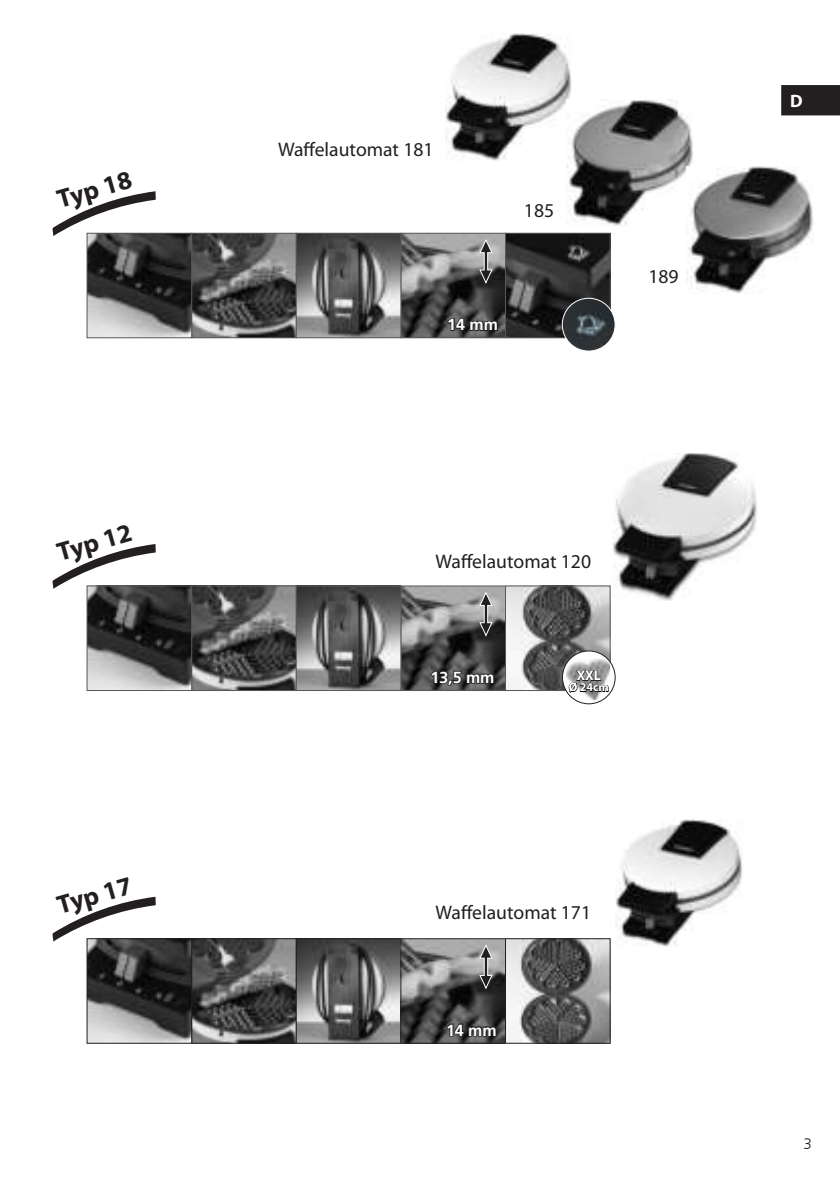
<style>
.page{position:relative;width:840px;height:1191px;background:#fff}
.page>*{position:absolute;margin:0;border:0;box-sizing:border-box;transform-origin:0 0}
.t1{font:700 26px "Myriad Pro";color:#231f20}
.t2{font:19.6px "Myriad Pro";color:#231f20}
.t3{font:700 18px "Myriad Pro";color:#fff}
.t4{font:700 16px "Frutiger LT";color:#fff}
.t5{font:300 15.2px "Frutiger LT";color:#231f20}
.t6{font:700 14px "Myriad Pro";color:#fff}
.t7{font:700 12px "Myriad Pro";color:#fff}
</style>
<div class="page">
<svg style="left:52px;top:896px;width:104px;height:45px"></svg>
<img style="left:88px;top:940px;width:520px;height:101px">
<div style="left:191px;top:938px;width:105px;height:105px;border:1px solid #231f20"></div>
<div style="left:295px;top:938px;width:106px;height:105px;border:1px solid #231f20"></div>
<div style="left:86px;top:938px;width:106px;height:105px;border:1px solid #231f20"></div>
<div style="left:400px;top:938px;width:105px;height:105px;border:1px solid #231f20"></div>
<div style="left:504px;top:938px;width:106px;height:105px;border:1px solid #231f20"></div>
<svg style="left:479px;top:944px;width:13px;height:45px"></svg>
<svg style="left:444px;top:1015px;width:53px;height:22px"></svg>
<svg style="left:52px;top:544px;width:104px;height:45px"></svg>
<img style="left:88px;top:587px;width:520px;height:102px">
<div style="left:400px;top:585px;width:105px;height:106px;border:1px solid #57585a"></div>
<div style="left:504px;top:585px;width:106px;height:106px;border:1px solid #57585a"></div>
<div style="left:191px;top:585px;width:105px;height:106px;border:1px solid #57585a"></div>
<div style="left:295px;top:585px;width:106px;height:106px;border:1px solid #57585a"></div>
<div style="left:86px;top:585px;width:106px;height:106px;border:1px solid #57585a"></div>
<svg style="left:562px;top:651px;width:52px;height:53px"></svg>
<img style="left:566px;top:659px;width:43px;height:41px">
<div style="left:562px;top:650px;width:53px;height:54px;border:1px solid #231f20;border-radius:50%"></div>
<svg style="left:568px;top:670px;width:40px;height:23px"></svg>
<svg style="left:479px;top:591px;width:13px;height:45px"></svg>
<svg style="left:429px;top:662px;width:66px;height:24px;background:#3e3d3d"></svg>
<svg style="left:52px;top:191px;width:104px;height:45px"></svg>
<img style="left:88px;top:235px;width:520px;height:101px">
<div style="left:400px;top:233px;width:105px;height:105px;border:1px solid #57585a"></div>
<div style="left:504px;top:233px;width:106px;height:105px;border:1px solid #57585a"></div>
<div style="left:191px;top:233px;width:105px;height:105px;border:1px solid #57585a"></div>
<div style="left:295px;top:233px;width:106px;height:105px;border:1px solid #57585a"></div>
<div style="left:86px;top:233px;width:106px;height:105px;border:1px solid #57585a"></div>
<img style="left:562px;top:298px;width:52px;height:53px;border-radius:26px">
<div style="left:561px;top:298px;width:54px;height:53px;border:1px solid #fff;border-radius:50%"></div>
<svg style="left:479px;top:239px;width:13px;height:45px"></svg>
<svg style="left:445px;top:309px;width:53px;height:23px"></svg>
<img style="left:615px;top:819px;width:127px;height:127px">
<img style="left:445px;top:34px;width:126px;height:127px">
<img style="left:566px;top:99px;width:127px;height:127px">
<img style="left:686px;top:167px;width:126px;height:127px">
<img style="left:612px;top:453px;width:145px;height:147px">
<div style="left:781px;top:85px;width:58px;height:30px;background:#231f20"></div>
<h1 class="t1" style="left:54px;top:186px;width:78px;rotate:-16deg">Typ 18</h1>
<h1 class="t1" style="left:54px;top:539px;width:78px;rotate:-16deg">Typ 12</h1>
<h1 class="t1" style="left:54px;top:891px;width:78px;rotate:-16deg">Typ 17</h1>
<p class="t2" style="left:278px;top:139px;width:157px">Waffelautomat 181</p>
<p class="t2" style="left:523px;top:201px;width:32px">185</p>
<p class="t4" style="left:447px;top:319px;width:52px">14 mm</p>
<p class="t2" style="left:648px;top:266px;width:32px">189</p>
<p class="t2" style="left:435px;top:551px;width:157px">Waffelautomat 120</p>
<p class="t4" style="left:430px;top:671px;width:66px">13,5 mm</p>
<p class="t6" style="left:576px;top:668px;width:26px">XXL</p>
<p class="t7" style="left:568px;top:680px;width:42px">Ø 24cm</p>
<p class="t2" style="left:435px;top:903px;width:157px">Waffelautomat 171</p>
<p class="t4" style="left:446px;top:1024px;width:52px">14 mm</p>
<p class="t3" style="left:789px;top:91px;width:14px">D</p>
<p class="t5" style="left:803px;top:1137px;width:10px">3</p>
</div>
